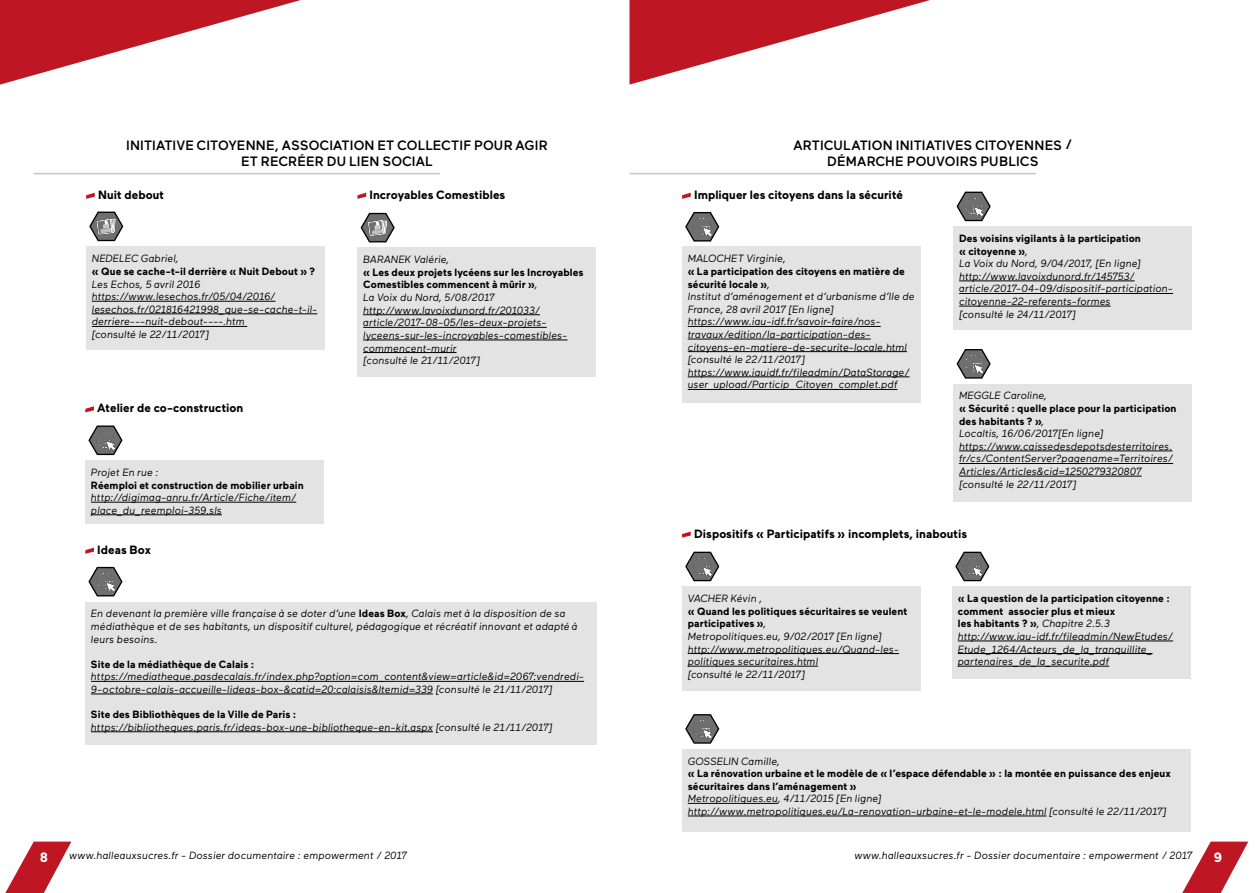
<style>
.page{position:relative;width:1259px;height:893px;background:#fff}
.page>*{position:absolute;margin:0;border:0;box-sizing:border-box;transform-origin:0 0}
.t1{font:500 13.5px/16.2px "Maax";letter-spacing:.01em;color:#000;text-align:center}
.t2{font:700 13.5px "Maax";color:#fff}
.t3{font:700 12px "Maax";letter-spacing:.005em;color:#000}
.t4{font:italic 10.5px/12.6px "Maax";letter-spacing:.01em;color:#000}
.t5{font:700 10.5px/12.6px "Maax";letter-spacing:.01em;color:#000}
.s1{font-weight:700;font-style:normal}
</style>
<div class="page">
<svg style="left:5px;top:841px;width:66px;height:52px"></svg>
<svg style="left:1182px;top:831px;width:66px;height:62px"></svg>
<svg style="left:85px;top:406px;width:9px;height:6px"></svg>
<svg style="left:682px;top:531px;width:9px;height:7px"></svg>
<svg style="left:85px;top:548px;width:9px;height:6px"></svg>
<svg style="left:629px;top:0;width:301px;height:85px"></svg>
<svg style="left:0;top:0;width:301px;height:85px"></svg>
<svg style="left:685px;top:552px;width:34px;height:29px"></svg>
<svg style="left:685px;top:714px;width:34px;height:30px"></svg>
<svg style="left:955px;top:552px;width:34px;height:29px"></svg>
<svg style="left:88px;top:425px;width:35px;height:30px"></svg>
<svg style="left:88px;top:567px;width:35px;height:29px"></svg>
<div style="left:682px;top:586px;width:239px;height:104px;background:#e3e3e3"></div>
<div style="left:682px;top:749px;width:509px;height:82px;background:#e3e3e3"></div>
<div style="left:952px;top:586px;width:239px;height:93px;background:#e3e3e3"></div>
<div style="left:85px;top:460px;width:239px;height:64px;background:#e3e3e3"></div>
<div style="left:85px;top:602px;width:511px;height:142px;background:#e3e3e3"></div>
<hr style="left:688px;top:653px;width:211px;height:1px;background:#000">
<hr style="left:688px;top:666px;width:130px;height:1px;background:#000">
<hr style="left:688px;top:803px;width:90px;height:1px;background:#000">
<hr style="left:688px;top:816px;width:358px;height:1px;background:#000">
<hr style="left:957px;top:641px;width:216px;height:1px;background:#000">
<hr style="left:957px;top:653px;width:195px;height:1px;background:#000">
<hr style="left:957px;top:666px;width:152px;height:1px;background:#000">
<hr style="left:91px;top:502px;width:205px;height:1px;background:#000">
<hr style="left:91px;top:514px;width:131px;height:1px;background:#000">
<hr style="left:91px;top:681px;width:493px;height:1px;background:#000">
<hr style="left:91px;top:694px;width:342px;height:1px;background:#000">
<hr style="left:91px;top:731px;width:342px;height:1px;background:#000">
<svg style="left:682px;top:193px;width:9px;height:6px"></svg>
<hr style="left:630px;top:173px;width:406px;height:1px;background:#c6c6c6">
<svg style="left:956px;top:192px;width:34px;height:29px"></svg>
<svg style="left:956px;top:349px;width:34px;height:30px"></svg>
<svg style="left:685px;top:212px;width:34px;height:30px"></svg>
<div style="left:953px;top:226px;width:239px;height:104px;background:#e3e3e3"></div>
<div style="left:953px;top:384px;width:239px;height:117px;background:#e3e3e3"></div>
<div style="left:682px;top:247px;width:239px;height:156px;background:#e3e3e3"></div>
<hr style="left:959px;top:281px;width:175px;height:1px;background:#000">
<hr style="left:959px;top:293px;width:214px;height:1px;background:#000">
<hr style="left:959px;top:306px;width:151px;height:1px;background:#000">
<hr style="left:959px;top:451px;width:213px;height:1px;background:#000">
<hr style="left:959px;top:463px;width:214px;height:1px;background:#000">
<hr style="left:959px;top:476px;width:182px;height:1px;background:#000">
<hr style="left:688px;top:326px;width:192px;height:1px;background:#000">
<hr style="left:688px;top:339px;width:182px;height:1px;background:#000">
<hr style="left:688px;top:351px;width:219px;height:1px;background:#000">
<hr style="left:688px;top:377px;width:221px;height:1px;background:#000">
<hr style="left:688px;top:389px;width:209px;height:1px;background:#000">
<svg style="left:86px;top:193px;width:9px;height:6px"></svg>
<svg style="left:357px;top:193px;width:9px;height:6px"></svg>
<hr style="left:34px;top:173px;width:406px;height:1px;background:#c6c6c6">
<div style="left:357px;top:248px;width:239px;height:129px;background:#e3e3e3"></div>
<div style="left:86px;top:247px;width:239px;height:103px;background:#e3e3e3"></div>
<hr style="left:363px;top:314px;width:177px;height:1px;background:#000">
<hr style="left:363px;top:327px;width:184px;height:1px;background:#000">
<hr style="left:363px;top:340px;width:204px;height:1px;background:#000">
<hr style="left:363px;top:352px;width:93px;height:1px;background:#000">
<hr style="left:92px;top:301px;width:183px;height:1px;background:#000">
<hr style="left:92px;top:314px;width:225px;height:1px;background:#000">
<hr style="left:92px;top:326px;width:155px;height:1px;background:#000">
<svg style="left:89px;top:212px;width:34px;height:29px"></svg>
<svg style="left:360px;top:213px;width:35px;height:29px"></svg>
<p class="t1" style="left:126px;top:137px;width:423px">INITIATIVE CITOYENNE, ASSOCIATION ET COLLECTIF POUR AGIR<br>ET RECRÉER DU LIEN SOCIAL</p>
<p class="t3" style="left:98px;top:188px;width:67px">Nuit debout</p>
<p class="t3" style="left:369px;top:188px;width:137px">Incroyables Comestibles</p>
<p class="t4" style="left:92px;top:252px;width:88px">NEDELEC Gabriel,</p>
<p class="t5" style="left:92px;top:265px;width:225px">« Que se cache-t-il derrière « Nuit Debout » ?</p>
<p class="t4" style="left:92px;top:278px;width:227px">Les Echos, 5 avril 2016 https://www.lesechos.fr/05/04/2016/ lesechos.fr/021816421998_que-se-cache-t-il&shy;derriere---nuit-debout----.htm<br>[consulté le 22/11/2017]</p>
<p class="t3" style="left:97px;top:402px;width:148px">Atelier de co-construction</p>
<p class="t4" style="left:91px;top:466px;width:69px">Projet En rue :</p>
<p class="t5" style="left:91px;top:479px;width:214px">Réemploi et construction de mobilier urbain</p>
<p class="t4" style="left:91px;top:491px;width:207px">http://digimag-anru.fr/Article/Fiche/item/ place_du_reemploi-359.sls</p>
<p class="t3" style="left:97px;top:543px;width:55px">Ideas Box</p>
<p class="t4" style="left:363px;top:253px;width:88px">BARANEK Valérie,</p>
<p class="t4" style="left:363px;top:266px;width:222px"><span class="s1">« Les deux projets lycéens sur les Incroyables Comestibles commencent à mûrir »</span>,<br>La Voix du Nord, 5/08/2017 http://www.lavoixdunord.fr/201033/ article/2017-08-05/les-deux-projets&shy;lyceens-sur-les-incroyables-comestibles&shy;commencent-murir<br>[consulté le 21/11/2017]</p>
<p class="t4" style="left:91px;top:607px;width:488px">En devenant la première ville française à se doter d’une <span class="s1">Ideas Box</span>, Calais met à la disposition de sa médiathèque et de ses habitants, un dispositif culturel, pédagogique et récréatif innovant et adapté à leurs besoins.</p>
<p class="t5" style="left:91px;top:658px;width:165px">Site de la médiathèque de Calais :</p>
<p class="t4" style="left:91px;top:670px;width:494px">https://mediatheque.pasdecalais.fr/index.php?option=com_content&amp;view=article&amp;id=2067:vendredi-<br>9-octobre-calais-accueille-lideas-box-&amp;catid=20:calaisis&amp;Itemid=339 [consulté le 21/11/2017]</p>
<p class="t5" style="left:91px;top:708px;width:207px">Site des Bibliothèques de la Ville de Paris :</p>
<p class="t4" style="left:91px;top:721px;width:463px">https://bibliotheques.paris.fr/ideas-box-une-bibliotheque-en-kit.aspx [consulté le 21/11/2017]</p>
<p class="t1" style="left:793px;top:137px;width:280px">ARTICULATION INITIATIVES CITOYENNES /<br>DÉMARCHE POUVOIRS PUBLICS</p>
<p class="t3" style="left:694px;top:188px;width:210px">Impliquer les citoyens dans la sécurité</p>
<p class="t4" style="left:688px;top:252px;width:100px">MALOCHET Virginie,</p>
<p class="t4" style="left:688px;top:265px;width:228px"><span class="s1">« La participation des citoyens en matière de sécurité locale »</span>,<br>Institut d’aménagement et d’urbanisme d’Ile de France, 28 avril 2017 [En ligne] https://www.iau-idf.fr/savoir-faire/nos&shy;travaux/edition/la-participation-des&shy;citoyens-en-matiere-de-securite-locale.html [consulté le 22/11/2017] https://www.iauidf.fr/fileadmin/DataStorage/ user_upload/Particip_Citoyen_complet.pdf</p>
<p class="t4" style="left:959px;top:232px;width:215px"><span class="s1">Des voisins vigilants à la participation<br>« citoyenne »</span>,<br>La Voix du Nord, 9/04/2017, [En ligne] http://www.lavoixdunord.fr/145753/ article/2017-04-09/dispositif-participation&shy;citoyenne-22-referents-formes<br>[consulté le 24/11/2017]</p>
<p class="t4" style="left:959px;top:390px;width:89px">MEGGLE Caroline,</p>
<p class="t4" style="left:959px;top:402px;width:219px"><span class="s1">« Sécurité : quelle place pour la participation des habitants ? »</span>,<br>Localtis, 16/06/2017[En ligne] https://www.caissedesdepotsdesterritoires. fr/cs/ContentServer?pagename=Territoires/ Articles/Articles&amp;cid=1250279320807 [consulté le 22/11/2017]</p>
<p class="t3" style="left:694px;top:527px;width:275px">Dispositifs « Participatifs » incomplets, inaboutis</p>
<p class="t4" style="left:688px;top:592px;width:76px">VACHER Kévin ,</p>
<p class="t4" style="left:688px;top:605px;width:221px"><span class="s1">« Quand les politiques sécuritaires se veulent participatives »</span>,<br>Metropolitiques.eu, 9/02/2017 [En ligne] http://www.metropolitiques.eu/Quand-les&shy;politiques securitaires.html<br>[consulté le 22/11/2017]</p>
<p class="t4" style="left:957px;top:592px;width:217px"><span class="s1">« La question de la participation citoyenne : comment associer plus et mieux<br>les habitants ? »</span>, Chapitre 2.5.3 http://www.iau-idf.fr/fileadmin/NewEtudes/ Etude_1264/Acteurs_de_la_tranquillite_ partenaires_de_la_securite.pdf</p>
<p class="t4" style="left:688px;top:755px;width:94px">GOSSELIN Camille,</p>
<p class="t5" style="left:688px;top:767px;width:485px">« La rénovation urbaine et le modèle de « l’espace défendable » : la montée en puissance des enjeux sécuritaires dans l’aménagement »</p>
<p class="t4" style="left:688px;top:792px;width:480px">Metropolitiques.eu, 4/11/2015 [En ligne] http://www.metropolitiques.eu/La-renovation-urbaine-et-le-modele.html [consulté le 22/11/2017]</p>
<p class="t2" style="left:40px;top:850px;width:10px">8</p>
<p class="t4" style="left:69px;top:849px;width:339px">www.halleauxsucres.fr - Dossier documentaire : empowerment / 2017</p>
<p class="t4" style="left:854px;top:849px;width:339px">www.halleauxsucres.fr - Dossier documentaire : empowerment / 2017</p>
<p class="t2" style="left:1213px;top:850px;width:10px">9</p>
</div>
